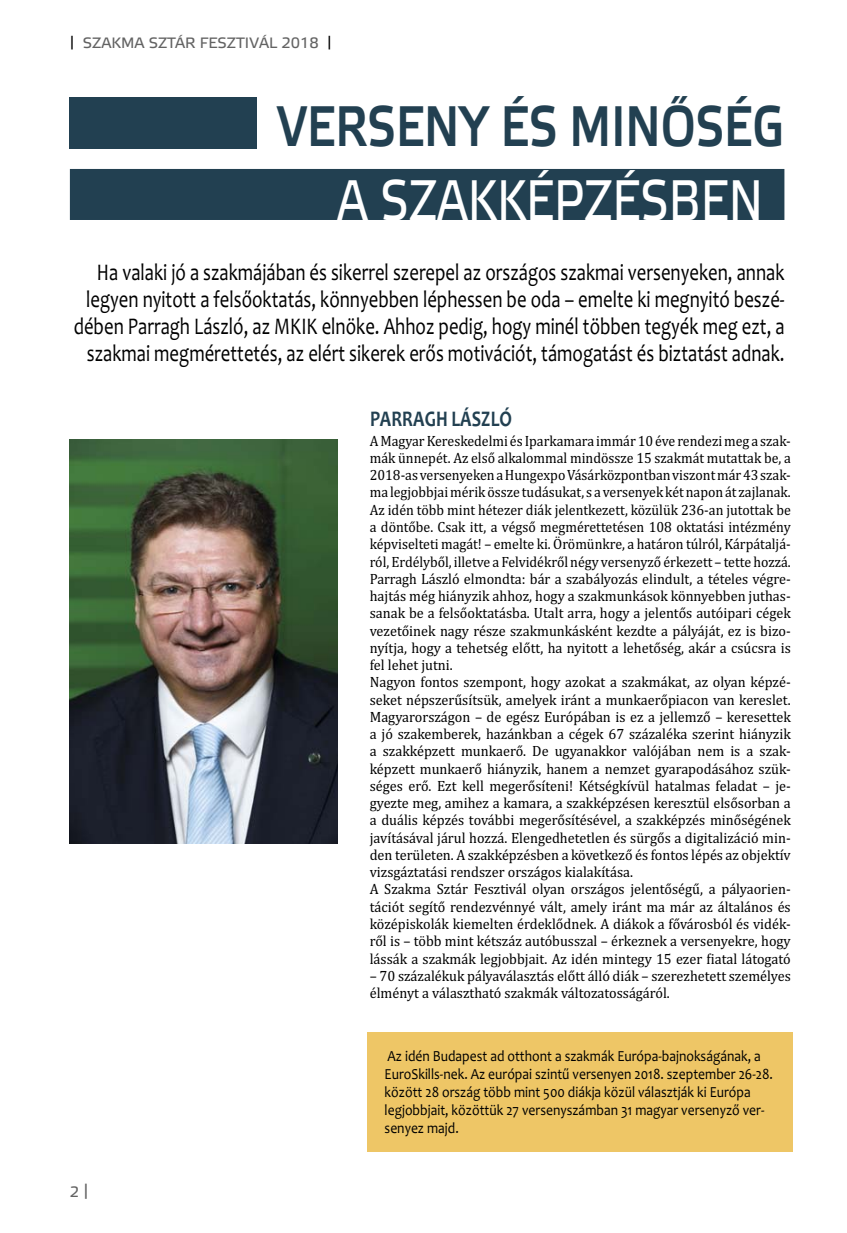
<style>
.page{position:relative;width:847px;height:1233px;background:#fff}
.page>*{position:absolute;margin:0;border:0;box-sizing:border-box;transform-origin:0 0}
.t1{font:57px "Etelka Medium Pro";color:#224051;scale:.8 1}
.t2{font:57px "Etelka Text Pro";color:#fff;scale:.8 1}
.t3{font:24px/27px "Candara";color:#000;text-align:right;scale:.78 1}
.t4{font:700 22.5px "Candara";letter-spacing:.01em;color:#224051;scale:.8 1}
.t5{font:15.45px/18px "Candara";color:#000;scale:.88 1}
.t6{font:15px/17.2px "Cambria";color:#000;scale:.93 1}
.t7{font:15px/17.2px "Cambria";color:#000;scale:.95 1}
.t8{font:15px "Etelka Text Pro";color:#636363}
.s1{font-size:13.5px;color:#000}
</style>
<div class="page">
<div style="left:70px;top:169px;width:714px;height:51px;background:#224051"></div>
<div style="left:368px;top:1032px;width:425px;height:119px;background:#eec666"></div>
<img style="left:70px;top:439px;width:268px;height:404px">
<div style="left:70px;top:98px;width:187px;height:51px;background:#224051"></div>
<p class="t8" style="left:70px;top:37px;width:263px"><span class="s1">|</span> SZAKMA SZTÁR FESZTIVÁL 2018 <span class="s1">|</span></p>
<h1 class="t1" style="left:278px;top:105px;width:635px">VERSENY ÉS MINŐSÉG</h1>
<h1 class="t2" style="left:337px;top:179px;width:534px">A SZAKKÉPZÉSBEN</h1>
<p class="t3" style="left:74px;top:261px;width:913px">Ha valaki jó a szakmájában és sikerrel szerepel az országos szakmai versenyeken, annak legyen nyitott a felsőoktatás, könnyebben léphessen be oda – emelte ki megnyitó beszé&shy;dében Parragh László, az MKIK elnöke. Ahhoz pedig, hogy minél többen tegyék meg ezt, a szakmai megmérettetés, az elért sikerek erős motivációt, támogatást és biztatást adnak.</p>
<h3 class="t4" style="left:370px;top:410px;width:179px">PARRAGH LÁSZLÓ</h3>
<p class="t6" style="left:370px;top:433px;width:454px">A Magyar Kereskedelmi és Iparkamara immár 10 éve rendezi meg a szak&shy;mák ünnepét. Az első alkalommal mindössze 15 szakmát mu tattak be, a 2018-as versenyeken a Hungexpo Vásárközpontban viszont már 43 szak&shy;ma legjobbjai mérik össze tudásukat, s a ver se nyek két napon át zajlanak.<br>Az idén több mint hétezer diák je lent kezett, közülük 236-an jutottak be a döntőbe. Csak itt, a vég ső megmérettetésen 108 oktatási intézmény képviselteti magát! – emelte ki. Örömünkre, a határon túlról, Kárpátaljá&shy;ról, Erdélyből, illetve a Felvidékről négy versenyző érkezett – tette hozzá.<br>Par ragh László elmondta: bár a szabályozás elindult, a tételes végre&shy;haj tás még hiányzik ahhoz, hogy a szakmunkások könnyebben juthas&shy;sanak be a felsőoktatásba. Utalt arra, hogy a jelentős autóipari cégek vezetőinek nagy része szakmunkásként kezdte a pályáját, ez is bizo&shy;nyítja, hogy a tehetség előtt, ha nyitott a lehetőség, akár a csúcsra is fel lehet jutni.<br>Nagyon fontos szempont, hogy azokat a szakmákat, az olyan képzé&shy;seket népszerűsítsük, amelyek iránt a munkaerőpiacon van kereslet.<br>Magyarországon – de egész Európában is ez a jellemző – keresettek a jó szakemberek, hazánkban a cégek 67 százaléka szerint hiányzik a szakképzett munkaerő. De ugyanakkor valójában nem is a szak&shy;képzett munkaerő hiányzik, hanem a nemzet gyarapodásához szük&shy;séges erő. Ezt kell megerősíteni! Kétségkívül hatalmas feladat – je&shy;gyezte meg, amihez a kamara, a szakképzésen keresztül elsősorban a a duális képzés további megerősítésével, a szakképzés minőségének javításával járul hozzá. Elengedhetetlen és sürgős a digitalizáció min&shy;den területen. A szakképzésben a következő és fontos lépés az objektív vizsgáztatási rendszer országos kialakítása.<br>A Szakma Sztár Fesztivál olyan országos jelentőségű, a pályaorien&shy;tációt segítő rendezvénnyé vált, amely iránt ma már az általános és középiskolák kiemelten érdeklődnek. A diákok a fővárosból és vidék&shy;ről is – több mint kétszáz autóbusszal – érkeznek a versenyekre, hogy lássák a szakmák legjobbjait. Az idén mintegy 15 ezer -iatal látogató</p>
<p class="t7" style="left:370px;top:968px;width:445px">– 70 százalékuk pályaválasztás előtt álló diák – szerezhetett személyes élményt a választható szakmák változatosságáról.</p>
<p class="t8" style="left:70px;top:1184px;width:20px">2 |</p>
<p class="t5" style="left:385px;top:1048px;width:443px">Az idén Budapest ad otthont a szakmák Európa-bajnokságának, a EuroSkills-nek. Az európai szintű versenyen 2018. szeptember 26-28. között 28 ország több mint 500 diákja közül választják ki Európa legjobbjait, közöttük 27 versenyszámban 31 magyar versenyző ver&shy;senyez majd.</p>
</div>
